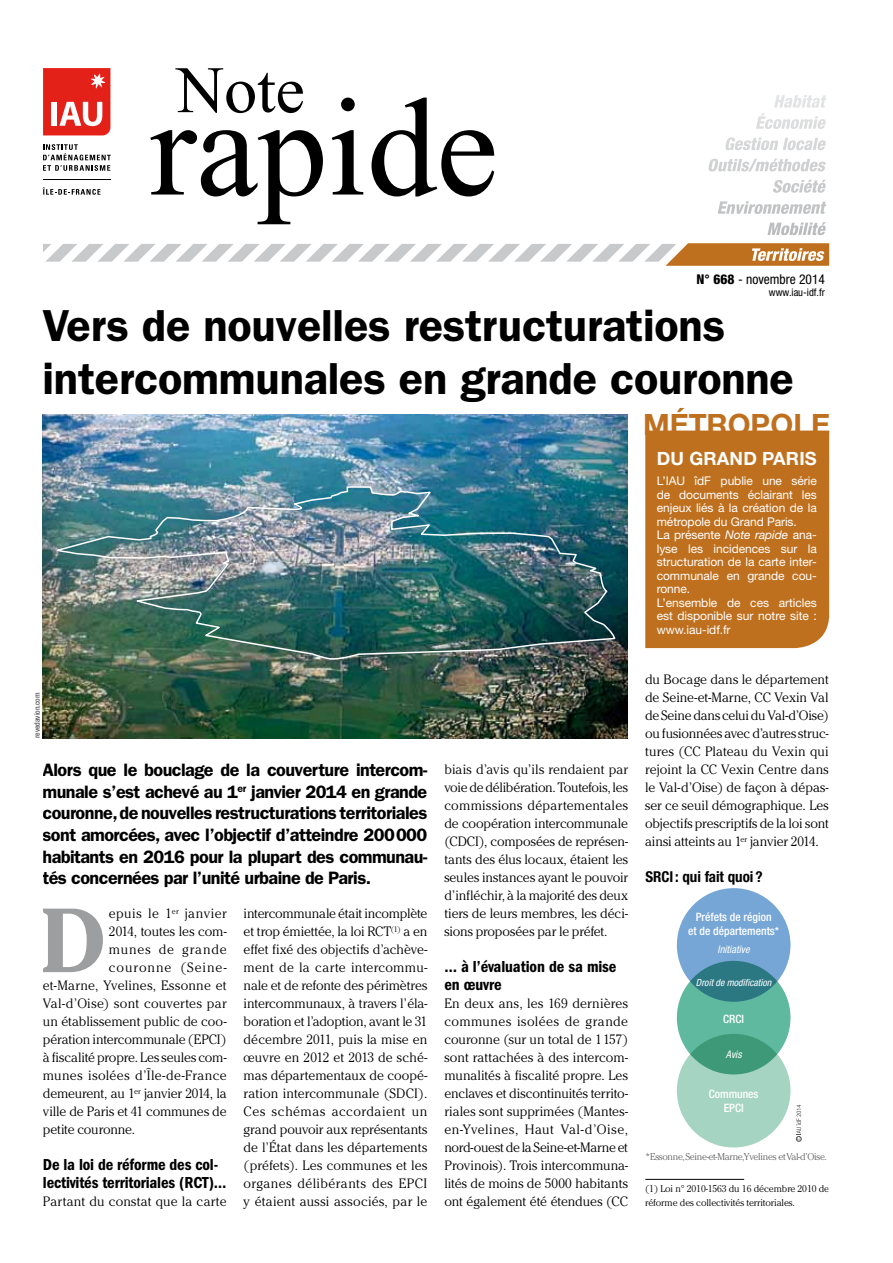
<style>
.page{position:relative;width:893px;height:1263px;background:#fff}
.page>*{position:absolute;margin:0;border:0;box-sizing:border-box;transform-origin:0 0}
.t1{font:139.65px "Times New Roman";color:#000}
.t2{font:700 90.3px "Cheltenham";color:#9c9e9f}
.t3{font:66.3px "Times New Roman";color:#000}
.t4{font:600 45px/52.5px "Franklin Gothic";letter-spacing:-.005em;color:#000}
.t5{font:700 29.4px "Helvetica Neue";letter-spacing:-.005em;color:#bf701e}
.t6{font:700 18.3px "Helvetica Neue";letter-spacing:.01em;color:#fff}
.t7{font:600 18px/21.6px "Franklin Gothic";letter-spacing:-.03em;color:#000;text-align:justify}
.t8{font:600 condensed 16.5px/18px "Franklin Gothic";letter-spacing:-.01em;color:#000}
.t9{font:700 condensed 15px "Helvetica Neue";color:#000}
.t10{font:300 13.5px/18px "Cheltenham";color:#000;text-align:justify}
.t11{font:300 13.5px "Cheltenham";letter-spacing:.02em;color:#000}
.t12{font:condensed 13.5px "Helvetica Neue";color:#000}
.t13{font:300 13.5px "Cheltenham";letter-spacing:.03em;color:#000}
.t14{font:300 13.5px "Cheltenham";letter-spacing:.065em;color:#000}
.t15{font:300 13.5px "Cheltenham";letter-spacing:.05em;color:#000}
.t16{font:condensed 12.75px "Helvetica Neue";color:#000}
.t17{font:12px/13.5px "Helvetica Neue";letter-spacing:-.005em;color:#fff}
.t18{font:500 condensed 11.55px/13.8px "Helvetica Neue";color:#fff;text-align:center}
.t19{font:condensed 10.5px "Helvetica Neue";color:#000}
.t20{font:italic condensed 10.35px "Helvetica Neue";color:#fff}
.t21{font:300 9.75px/13.5px "Cheltenham";letter-spacing:-.01em;color:#000}
.t22{font:300 9.75px "Cheltenham";letter-spacing:-.03em;color:#646567}
.t23{font:italic condensed 9.75px "Helvetica Neue";color:#fff}
.t24{font:500 condensed 7.5px "Helvetica Neue";color:#58585a}
.s1{font-weight:800}
.s2{font-style:italic}
</style>
<div class="page">
<svg style="left:767px;top:222px;width:59px;height:13px"></svg>
<svg style="left:718px;top:201px;width:108px;height:13px"></svg>
<svg style="left:773px;top:180px;width:53px;height:13px"></svg>
<svg style="left:708px;top:158px;width:118px;height:13px"></svg>
<svg style="left:725px;top:137px;width:101px;height:13px"></svg>
<svg style="left:756px;top:95px;width:70px;height:34px"></svg>
<svg style="left:43px;top:68px;width:67px;height:67px"></svg>
<hr style="left:43px;top:179px;width:68px;height:1px;background:#000">
<svg style="left:43px;top:144px;width:68px;height:27px"></svg>
<svg style="left:43px;top:187px;width:58px;height:8px"></svg>
<svg style="left:43px;top:243px;width:786px;height:23px"></svg>
<hr style="left:645px;top:1179px;width:99px;height:1px;background:#000">
<div style="left:645px;top:431px;width:184px;height:217px;background:#bf701e"></div>
<div style="left:677px;top:888px;width:113px;height:114px;background:#76a6d5;border-radius:50%"></div>
<svg style="left:677px;top:961px;width:113px;height:113px;fill:#5fb99e"></svg>
<svg style="left:677px;top:1034px;width:113px;height:113px;fill:#a5d4c2"></svg>
<svg style="left:796px;top:1105px;width:5px;height:36px"></svg>
<img style="left:42px;top:414px;width:586px;height:324px">
<img style="left:56px;top:486px;width:561px;height:174px">
<h3 class="t3" style="left:176px;top:54px;width:130px">Note</h3>
<h1 class="t1" style="left:150px;top:72px;width:351px">rapide</h1>
<p class="t12" style="left:697px;top:271px;width:130px"><span class="s1">N° 668</span> - novembre 2014</p>
<p class="t19" style="left:769px;top:286px;width:57px">www.iau-idf.fr</p>
<h3 class="t4" style="left:43px;top:300px;width:753px">Vers de nouvelles restructurations intercommunales en grande couronne</h3>
<h3 class="t5" style="left:643px;top:406px;width:189px">MÉTROPOLE</h3>
<p class="t24" style="left:33px;top:738px;width:47px;rotate:-90deg">revedavion.com</p>
<p class="t7" style="left:42px;top:759px;width:386px">Alors que le bouclage de la couverture intercom&shy;munale s’est achevé au 1<sup>er</sup> janvier 2014 en grande couronne, de nouvelles restructurations territoriales sont amorcées, avec l’objectif d’atteindre 200000 habitants en 2016 pour la plupart des communau&shy;tés concernées par l’unité urbaine de Paris.</p>
<h2 class="t2" style="left:40px;top:886px;width:67px">D</h2>
<p class="t13" style="left:109px;top:906px;width:119px">epuis le 1<sup>er</sup> janvier</p>
<p class="t10" style="left:109px;top:922px;width:119px">2014, toutes les com-</p>
<p class="t15" style="left:109px;top:942px;width:119px">munes de grande</p>
<p class="t14" style="left:109px;top:960px;width:119px">couronne (Seine-</p>
<p class="t10" style="left:43px;top:976px;width:185px">et-Marne, Yvelines, Essonne et</p>
<p class="t10" style="left:43px;top:994px;width:185px">Val-d’Oise) sont couvertes par</p>
<p class="t10" style="left:43px;top:1012px;width:185px">un établissement public de coo-</p>
<p class="t10" style="left:43px;top:1030px;width:185px">pération intercommunale (EPCI)</p>
<p class="t10" style="left:43px;top:1048px;width:185px">à fiscalité propre. Les seules com-</p>
<p class="t11" style="left:43px;top:1067px;width:185px">munes isolées d’Île-de-France</p>
<p class="t10" style="left:43px;top:1084px;width:185px">demeurent, au 1<sup>er</sup> janvier 2014, la</p>
<p class="t10" style="left:43px;top:1102px;width:185px">ville de Paris et 41 communes de</p>
<p class="t10" style="left:43px;top:1120px;width:94px">petite couronne.</p>
<p class="t8" style="left:43px;top:1156px;width:185px">De la loi de réforme des col&shy;lectivités territoriales (RCT)…</p>
<p class="t10" style="left:43px;top:1192px;width:185px">Partant du constat que la carte</p>
<p class="t10" style="left:244px;top:904px;width:185px">intercommunale était incomplète et trop émiettée, la loi RCT<sup>(1)</sup> a en effet fixé des objectifs d’achève&shy;ment de la carte intercommu&shy;nale et de refonte des périmètres intercommunaux, à travers l’éla&shy;boration et l’adoption, avant le 31 décembre 2011, puis la mise en œuvre en 2012 et 2013 de sché&shy;mas départementaux de coopé&shy;ration intercommunale (SDCI).<br>Ces schémas accordaient un grand pouvoir aux représentants de l’État dans les départements (préfets). Les communes et les organes délibérants des EPCI y étaient aussi associés, par le</p>
<p class="t10" style="left:444px;top:760px;width:185px">biais d’avis qu’ils rendaient par voie de délibération. Toutefois, les commissions départementales de coopération intercommunale (CDCI), composées de représen&shy;tants des élus locaux, étaient les seules instances ayant le pouvoir d’infléchir, à la majorité des deux tiers de leurs membres, les déci&shy;sions proposées par le préfet.</p>
<p class="t8" style="left:444px;top:958px;width:174px">… à l’évaluation de sa mise en œuvre</p>
<p class="t10" style="left:444px;top:994px;width:185px">En deux ans, les 169 dernières communes isolées de grande couronne (sur un total de 1157) sont rattachées à des intercom&shy;munalités à fiscalité propre. Les enclaves et discontinuités territo&shy;riales sont supprimées (Mantes&shy;en-Yvelines, Haut Val-d’Oise, nord-ouest de la Seine-et-Marne et Provinois). Trois intercommuna&shy;lités de moins de 5000 habitants ont également été étendues (CC</p>
<h3 class="t6" style="left:657px;top:447px;width:162px">DU GRAND PARIS</h3>
<p class="t17" style="left:657px;top:474px;width:162px">L’IAU îdF publie une série de documents éclairant les enjeux liés à la création de la métropole du Grand Paris.<br>La présente <span class="s2">Note rapide</span> ana&shy;lyse les incidences sur la structuration de la carte inter&shy;communale en grande cou&shy;ronne.<br>L’ensemble de ces articles est disponible sur notre site : www.iau-idf.fr</p>
<p class="t10" style="left:645px;top:670px;width:185px">du Bocage dans le département de Seine-et-Marne, CC Vexin Val de Seine dans celui du Val-d’Oise) ou fusionnées avec d’autres struc&shy;tures (CC Plateau du Vexin qui rejoint la CC Vexin Centre dans le Val-d’Oise) de façon à dépas&shy;ser ce seuil démographique. Les objectifs prescriptifs de la loi sont ainsi atteints au 1<sup>er</sup> janvier 2014.</p>
<p class="t16" style="left:701px;top:864px;width:67px">Qui fait quoi ?</p>
<p class="t9" style="left:645px;top:868px;width:119px">SRCI: qui fait quoi ?</p>
<p class="t18" style="left:688px;top:909px;width:92px">Préfets de région<br>et de départements*</p>
<p class="t20" style="left:718px;top:943px;width:34px">Initiative</p>
<p class="t23" style="left:696px;top:977px;width:77px">Droit de modification</p>
<p class="t18" style="left:723px;top:1012px;width:22px">CRCI</p>
<p class="t20" style="left:726px;top:1049px;width:17px">Avis</p>
<p class="t18" style="left:709px;top:1087px;width:51px">Communes<br>EPCI</p>
<p class="t22" style="left:645px;top:1151px;width:183px">*Essonne,Seine-et-Marne,Yvelines et Val-d’Oise.</p>
<p class="t21" style="left:645px;top:1182px;width:185px">(1) Loi n° 2010-1563 du 16 décembre 2010 de réforme des collectivités territoriales.</p>
</div>
